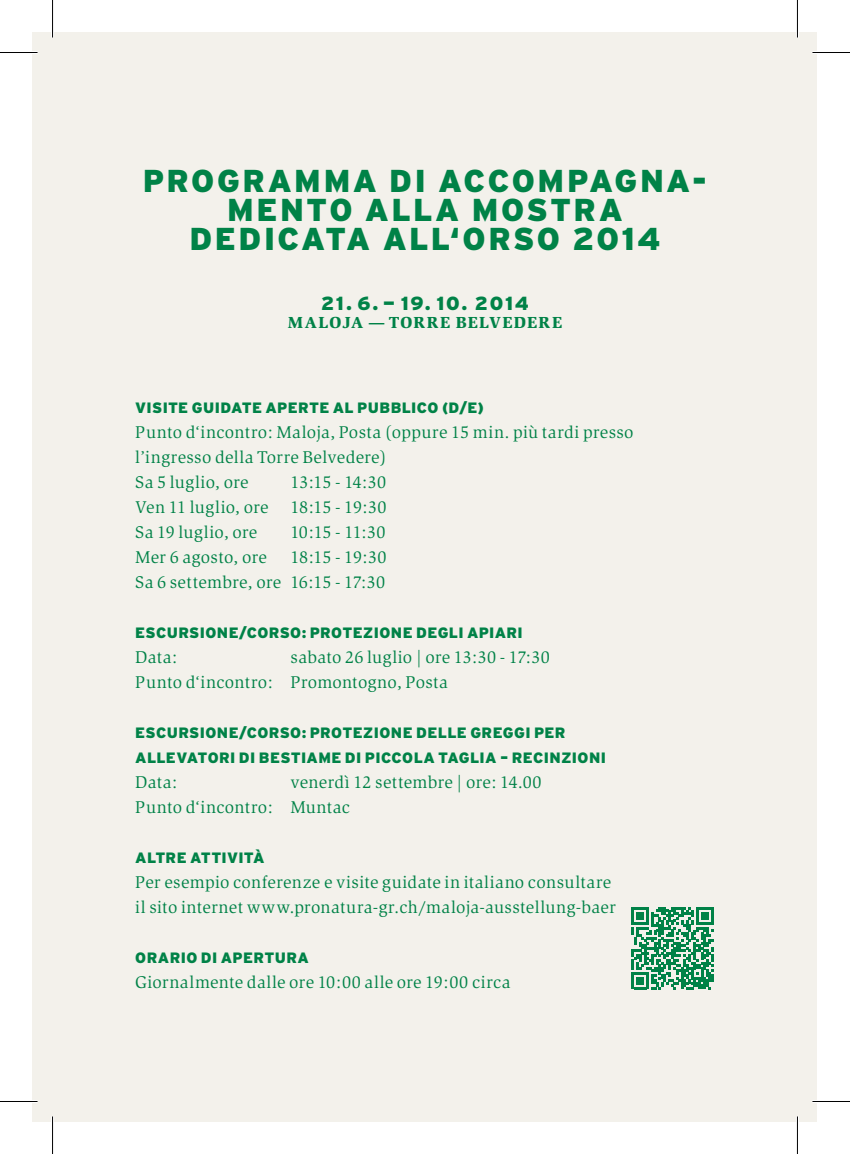
<style>
.page{position:relative;width:850px;height:1154px;background:#fff}
.page>*{position:absolute;margin:0;border:0;box-sizing:border-box;transform-origin:0 0}
.t1{font:900 31.75px/29px "Interstate";letter-spacing:.07em;color:#008247;text-align:center}
.t2{font:900 19px "Interstate";letter-spacing:.09em;color:#008247}
.t3{font:17.5px/25px "Slimbach";letter-spacing:.015em;color:#008247}
.t4{font:900 16.5px "Slimbach";letter-spacing:.085em;color:#008247}
.t5{font:900 15px/25px "Interstate";letter-spacing:.02em;color:#008247}
</style>
<div class="page">
<div style="left:32px;top:32px;width:785px;height:1089px;background:#f3f1eb"></div>
<svg style="left:631px;top:907px;width:82px;height:82px"></svg>
<hr style="left:0;top:51px;width:38px;height:3px;background:#fff">
<hr style="left:812px;top:51px;width:37px;height:3px;background:#fff">
<hr style="left:0;top:1100px;width:38px;height:3px;background:#fff">
<hr style="left:812px;top:1100px;width:37px;height:3px;background:#fff">
<hr style="left:51px;top:0;width:3px;height:38px;background:#fff">
<hr style="left:51px;top:1116px;width:3px;height:38px;background:#fff">
<hr style="left:795px;top:0;width:3px;height:38px;background:#fff">
<hr style="left:795px;top:1116px;width:3px;height:38px;background:#fff">
<hr style="left:0;top:52px;width:38px;height:1px;background:#000">
<hr style="left:812px;top:52px;width:37px;height:1px;background:#000">
<hr style="left:0;top:1101px;width:38px;height:1px;background:#000">
<hr style="left:812px;top:1101px;width:37px;height:1px;background:#000">
<hr style="left:52px;top:0;width:1px;height:38px;background:#000">
<hr style="left:52px;top:1116px;width:1px;height:38px;background:#000">
<hr style="left:796px;top:0;width:1px;height:38px;background:#000">
<hr style="left:796px;top:1116px;width:1px;height:38px;background:#000">
<h1 class="t1" style="left:143px;top:166px;width:565px">PROGRAMMA DI ACCOMPAGNA-<br>MENTO ALLA MOSTRA<br>DEDICATA ALL‘ORSO 2014</h1>
<p class="t2" style="left:321px;top:292px;width:209px">21. 6. — 19. 10. 2014</p>
<p class="t4" style="left:288px;top:312px;width:275px">MALOJA — TORRE BELVEDERE</p>
<p class="t5" style="left:135px;top:395px;width:350px">VISITE GUIDATE APERTE AL PUBBLICO (D/E)</p>
<p class="t3" style="left:135px;top:420px;width:499px">Punto d‘incontro: Maloja, Posta (oppure 15 min. più tardi presso l’ingresso della Torre Belvedere)<br>Sa 5 luglio, ore</p>
<p class="t3" style="left:135px;top:470px;width:252px;text-align:justify;text-indent:155px">13:15 - 14:30<br>Ven 11 luglio, ore 18:15 - 19:30<br>Sa 19 luglio, ore</p>
<p class="t3" style="left:290px;top:520px;width:96px">10:15 - 11:30</p>
<p class="t3" style="left:135px;top:545px;width:252px;text-align:right">18:15 - 19:30<br>Sa 6 settembre, ore 16:15 - 17:30</p>
<p class="t5" style="left:135px;top:620px;width:389px">ESCURSIONE/CORSO: PROTEZIONE DEGLI APIARI</p>
<p class="t3" style="left:135px;top:645px;width:43px">Data:</p>
<p class="t3" style="left:135px;top:545px;width:133px">Mer 6 agosto, ore</p>
<p class="t3" style="left:135px;top:645px;width:416px;text-indent:155px">sabato 26 luglio | ore 13:30 - 17:30<br>Punto d‘incontro: Promontogno, Posta</p>
<p class="t5" style="left:135px;top:720px;width:472px">ESCURSIONE/CORSO: PROTEZIONE DELLE GREGGI PER<br>ALLEVATORI DI BESTIAME DI PICCOLA TAGLIA – RECINZIONI</p>
<p class="t3" style="left:135px;top:770px;width:43px">Data:</p>
<p class="t3" style="left:135px;top:770px;width:407px;text-indent:155px">venerdì 12 settembre | ore: 14.00<br>Punto d‘incontro: Muntac</p>
<p class="t5" style="left:135px;top:845px;width:131px">ALTRE ATTIVITÀ</p>
<p class="t3" style="left:135px;top:870px;width:482px">Per esempio conferenze e visite guidate in italiano consultare il sito internet www.pronatura-gr.ch/maloja-ausstellung-baer</p>
<p class="t5" style="left:135px;top:945px;width:175px">ORARIO DI APERTURA</p>
<p class="t3" style="left:135px;top:970px;width:376px">Giornalmente dalle ore 10:00 alle ore 19:00 circa</p>
</div>
